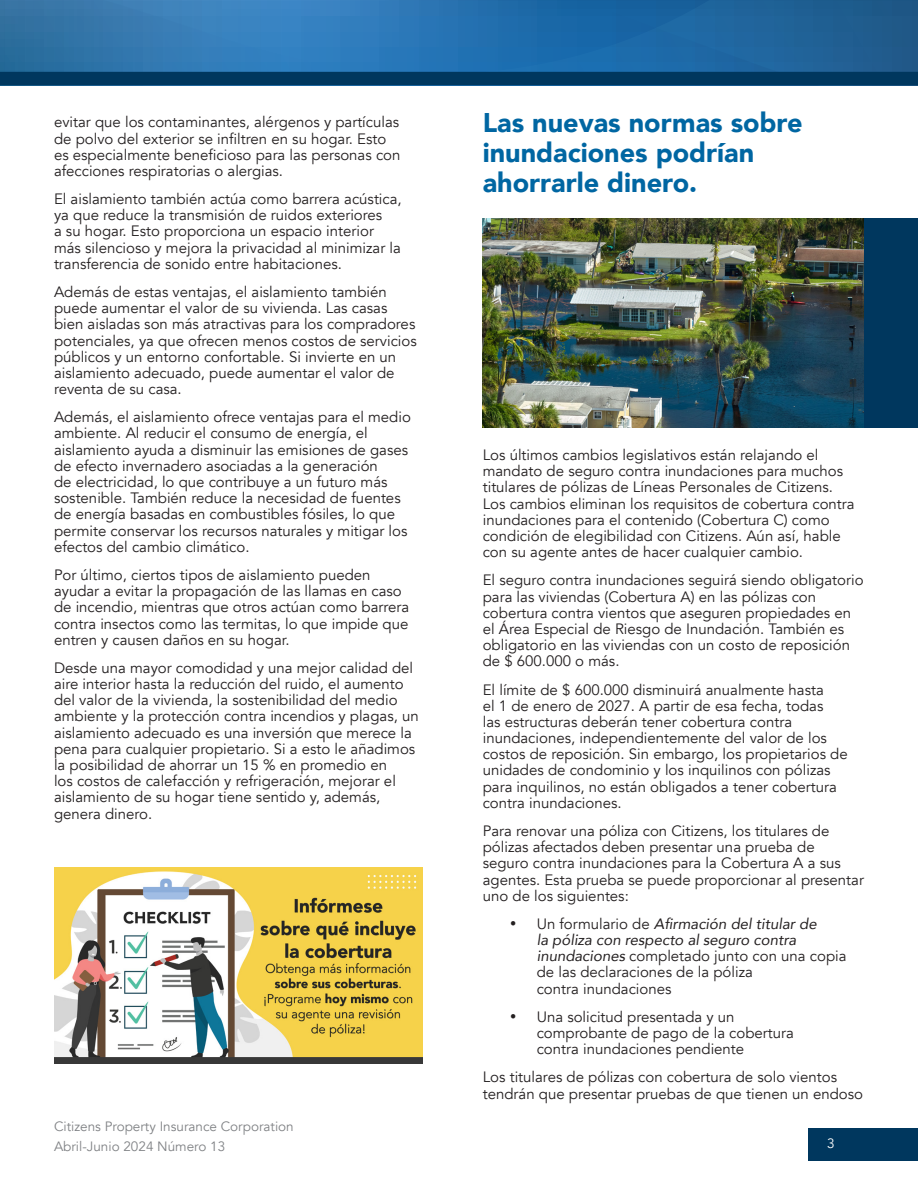
<style>
.page{position:relative;width:918px;height:1188px;background:#fff}
.page>*{position:absolute;margin:0;border:0;box-sizing:border-box;transform-origin:0 0}
.t1{font:900 27px/30px "Avenir";color:#0066a2}
.t2{font:15px/16.2px "Avenir";color:#231f20}
.t3{font:13.5px/20px "Avenir";color:#808285}
.t4{font:13.5px "Avenir";color:#fff}
.s1{font-style:italic}
</style>
<div class="page">
<div style="left:809px;top:1128px;width:109px;height:33px;background:#00375e"></div>
<svg style="left:0;top:0;width:918px;height:72px"></svg>
<div style="left:0;top:72px;width:918px;height:13px;background:#00375e"></div>
<img style="left:55px;top:868px;width:367px;height:196px">
<img style="left:483px;top:218px;width:381px;height:210px">
<div style="left:864px;top:218px;width:54px;height:210px;background:#00375e"></div>
<p class="t2" style="left:54px;top:114px;width:348px">evitar que los contaminantes, alérgenos y partículas de polvo del exterior se infiltren en su hogar. Esto es especialmente beneficioso para las personas con afecciones respiratorias o alergias.</p>
<p class="t2" style="left:54px;top:191px;width:349px">El aislamiento también actúa como barrera acústica, ya que reduce la transmisión de ruidos exteriores<br>a su hogar. Esto proporciona un espacio interior más silencioso y mejora la privacidad al minimizar la transferencia de sonido entre habitaciones.</p>
<p class="t2" style="left:54px;top:284px;width:364px">Además de estas ventajas, el aislamiento también puede aumentar el valor de su vivienda. Las casas bien aisladas son más atractivas para los compradores potenciales, ya que ofrecen menos costos de servicios públicos y un entorno confortable. Si invierte en un aislamiento adecuado, puede aumentar el valor de reventa de su casa.</p>
<p class="t2" style="left:54px;top:409px;width:358px">Además, el aislamiento ofrece ventajas para el medio ambiente. Al reducir el consumo de energía, el aislamiento ayuda a disminuir las emisiones de gases de efecto invernadero asociadas a la generación<br>de electricidad, lo que contribuye a un futuro más sostenible. También reduce la necesidad de fuentes de energía basadas en combustibles fósiles, lo que permite conservar los recursos naturales y mitigar los efectos del cambio climático.</p>
<p class="t2" style="left:54px;top:567px;width:357px">Por último, ciertos tipos de aislamiento pueden ayudar a evitar la propagación de las llamas en caso de incendio, mientras que otros actúan como barrera contra insectos como las termitas, lo que impide que entren y causen daños en su hogar.</p>
<p class="t2" style="left:54px;top:660px;width:366px">Desde una mayor comodidad y una mejor calidad del aire interior hasta la reducción del ruido, el aumento del valor de la vivienda, la sostenibilidad del medio ambiente y la protección contra incendios y plagas, un aislamiento adecuado es una inversión que merece la pena para cualquier propietario. Si a esto le añadimos la posibilidad de ahorrar un 15 % en promedio en<br>los costos de calefacción y refrigeración, mejorar el aislamiento de su hogar tiene sentido y, además, genera dinero.</p>
<p class="t3" style="left:54px;top:1117px;width:241px">Citizens Property Insurance Corporation<br>Abril-Junio 2024 Número 13</p>
<h1 class="t1" style="left:483px;top:107px;width:321px">Las nuevas normas sobre inundaciones podrían ahorrarle dinero.</h1>
<p class="t2" style="left:483px;top:447px;width:373px">Los últimos cambios legislativos están relajando el mandato de seguro contra inundaciones para muchos titulares de pólizas de Líneas Personales de Citizens.<br>Los cambios eliminan los requisitos de cobertura contra inundaciones para el contenido (Cobertura C) como condición de elegibilidad con Citizens. Aún así, hable con su agente antes de hacer cualquier cambio.</p>
<p class="t2" style="left:483px;top:572px;width:382px">El seguro contra inundaciones seguirá siendo obligatorio para las viviendas (Cobertura A) en las pólizas con cobertura contra vientos que aseguren propiedades en el Área Especial de Riesgo de Inundación. También es obligatorio en las viviendas con un costo de reposición de $ 600.000 o más.</p>
<p class="t2" style="left:483px;top:682px;width:366px">El límite de $ 600.000 disminuirá anualmente hasta<br>el 1 de enero de 2027. A partir de esa fecha, todas<br>las estructuras deberán tener cobertura contra inundaciones, independientemente del valor de los costos de reposición. Sin embargo, los propietarios de unidades de condominio y los inquilinos con pólizas para inquilinos, no están obligados a tener cobertura contra inundaciones.</p>
<p class="t2" style="left:483px;top:823px;width:383px">Para renovar una póliza con Citizens, los titulares de pólizas afectados deben presentar una prueba de seguro contra inundaciones para la Cobertura A a sus agentes. Esta prueba se puede proporcionar al presentar uno de los siguientes:</p>
<p class="t2" style="left:537px;top:916px;width:311px;text-indent:-27px">• Un formulario de <span class="s1">Afirmación del titular de<br>la póliza con respecto al seguro contra inundaciones</span> completado junto con una copia de las declaraciones de la póliza<br>contra inundaciones</p>
<p class="t2" style="left:537px;top:1009px;width:259px;text-indent:-27px">• Una solicitud presentada y un comprobante de pago de la cobertura contra inundaciones pendiente</p>
<p class="t2" style="left:483px;top:1069px;width:382px">Los titulares de pólizas con cobertura de solo vientos tendrán que presentar pruebas de que tienen un endoso</p>
<p class="t4" style="left:827px;top:1135px;width:9px">3</p>
</div>
